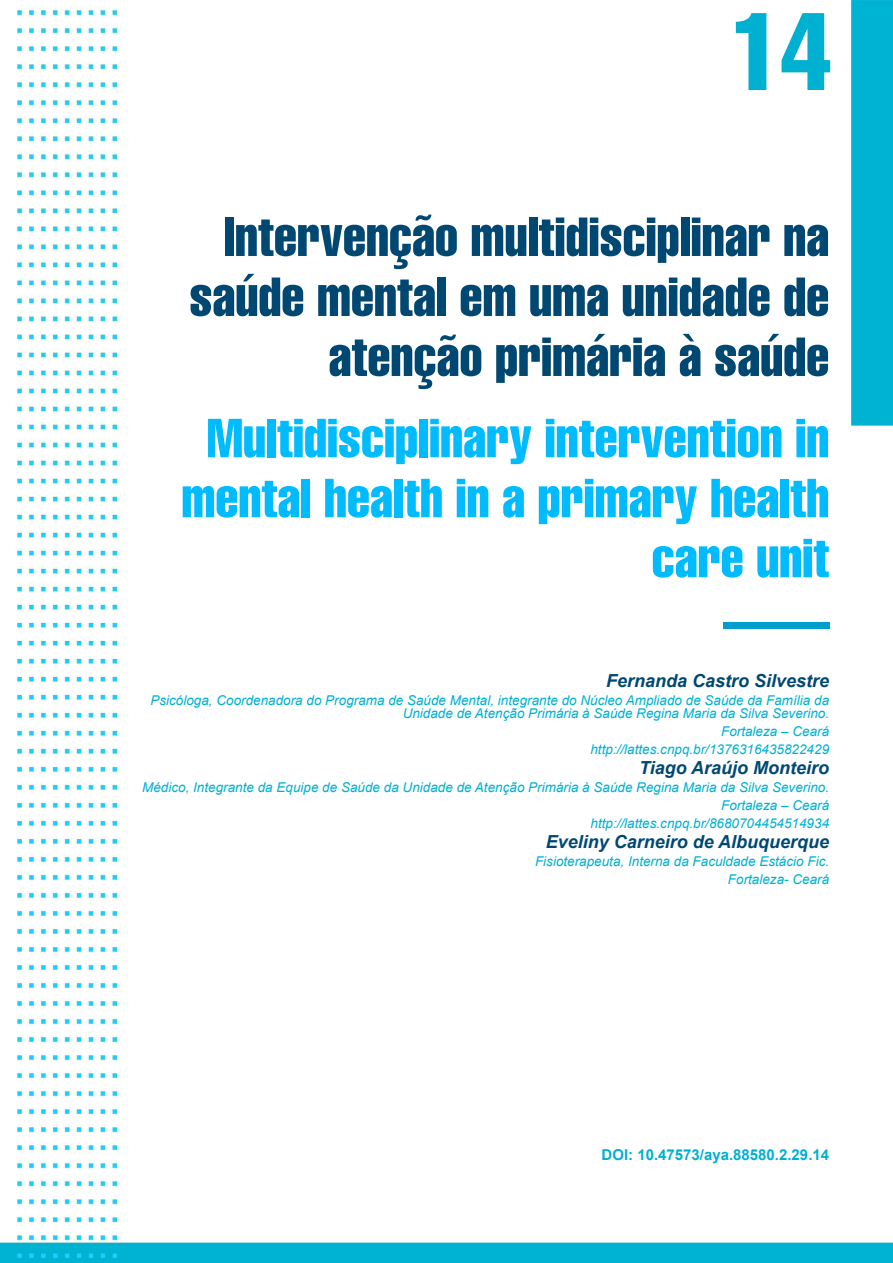
<style>
.page{position:relative;width:893px;height:1263px;background:#fff}
.page>*{position:absolute;margin:0;border:0;box-sizing:border-box;transform-origin:0 0}
.t1{font:extra-condensed 108px "Helvetica";color:#00b0d1}
.t2{font:extra-condensed 54px/60px "Helvetica";color:#004872;text-align:right}
.t3{font:extra-condensed 54px/60px "Helvetica";color:#00bcff;text-align:right}
.t4{font:italic 700 18px "Arial";color:#004872}
.t5{font:700 15px "Arial";color:#00b0d1}
.t6{font:italic 13.5px/17.7px "Arial";color:#00b0d1;text-align:right}
</style>
<div class="page">
<img style="left:0;top:0;width:893px;height:1263px">
<div style="left:723px;top:622px;width:106px;height:7px;background:#009dcd"></div>
<h1 class="t1" style="left:731px;top:-17px;width:102px">14</h1>
<h2 class="t2" style="left:189px;top:206px;width:641px">Intervenção multidisciplinar na saúde mental em uma unidade de atenção primária à saúde</h2>
<h2 class="t3" style="left:181px;top:407px;width:649px">Multidisciplinary intervention in mental health in a primary health care unit</h2>
<h3 class="t4" style="left:606px;top:669px;width:225px">Fernanda Castro Silvestre</h3>
<p class="t6" style="left:150px;top:693px;width:680px;line-height:13.5px">Psicóloga, Coordenadora do Programa de Saúde Mental, integrante do Núcleo Ampliado de Saúde da Família da<br>Unidade de Atenção Primária à Saúde Regina Maria da Silva Severino.</p>
<p class="t6" style="left:590px;top:722px;width:240px">Fortaleza – Ceará http://lattes.cnpq.br/1376316435822429</p>
<h3 class="t4" style="left:639px;top:756px;width:192px">Tiago Araújo Monteiro</h3>
<p class="t6" style="left:142px;top:779px;width:688px">Médico, Integrante da Equipe de Saúde da Unidade de Atenção Primária à Saúde Regina Maria da Silva Severino.<br>Fortaleza – Ceará<br>http://lattes.cnpq.br/8680704454514934</p>
<h3 class="t4" style="left:546px;top:830px;width:285px">Eveliny Carneiro de Albuquerque</h3>
<p class="t6" style="left:535px;top:853px;width:296px">Fisioterapeuta, Interna da Faculdade Estácio Fic.<br>Fortaleza- Ceará</p>
<p class="t5" style="left:601px;top:1144px;width:229px">DOI: 10.47573/aya.88580.2.29.14</p>
</div>
